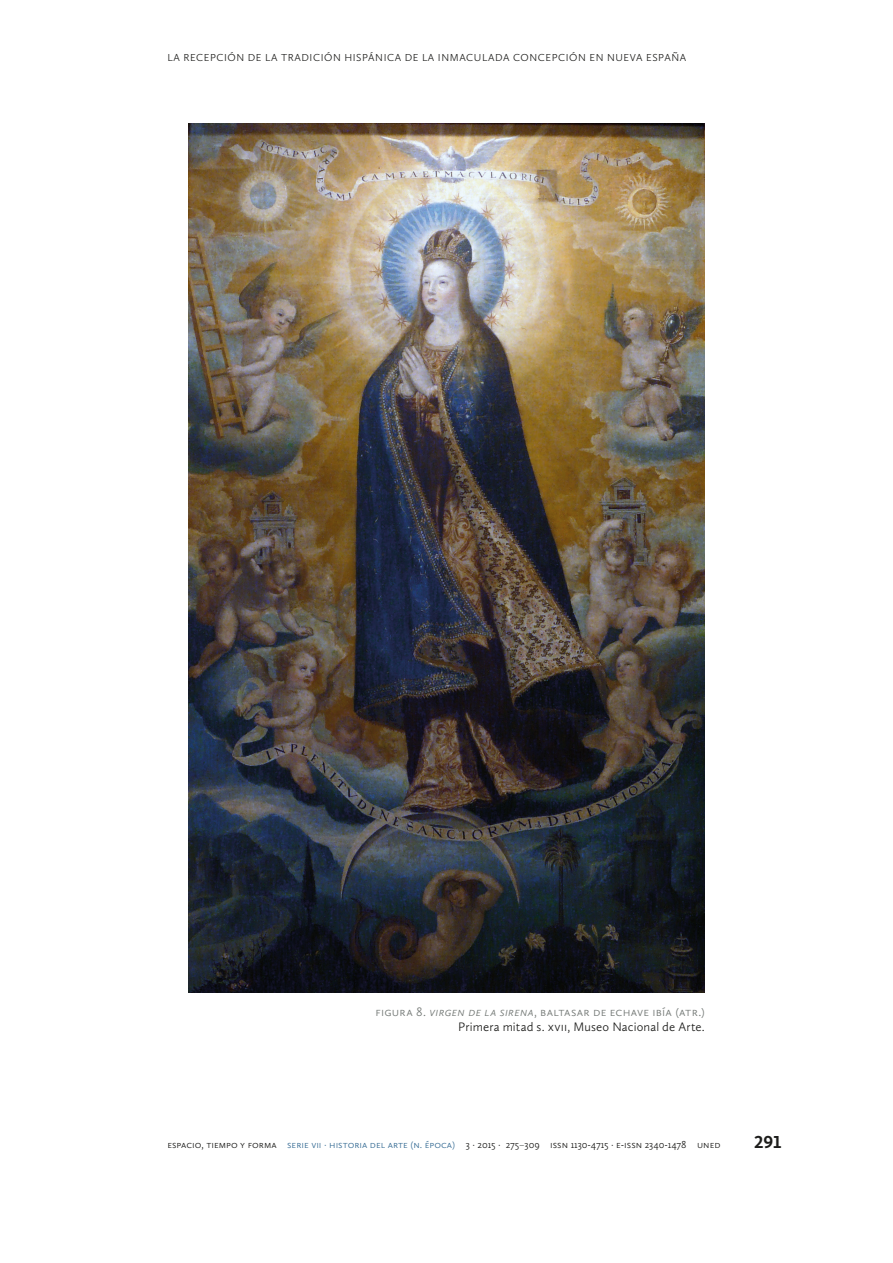
<style>
.page{position:relative;width:893px;height:1263px;background:#fff}
.page>*{position:absolute;margin:0;border:0;box-sizing:border-box;transform-origin:0 0}
.t1{font:700 18px "Calluna Sans";color:#1d1d1b}
.t2{font:300 12.75px "Calluna Sans";letter-spacing:.01em;color:#1d1d1b}
.t3{font:italic 300 12.75px "Calluna Sans";letter-spacing:.01em;color:#747976}
.t4{font:300 12.75px "Calluna Sans";letter-spacing:.015em;color:#747976}
.t5{font:300 10.5px "Calluna Sans";color:#1d1d1b}
.t6{font:300 10.5px "Calluna Sans";color:#386d95}
.s1{font-style:normal}
.s2{color:#386d95}
.s3{font-weight:400;color:#747976}
</style>
<div class="page">
<img style="left:188px;top:123px;width:517px;height:869px">
<p class="t5" style="left:167px;top:52px;width:24px">La rece</p>
<p class="t5" style="left:210px;top:52px;width:14px">pción</p>
<p class="t5" style="left:248px;top:52px;width:41px">delatradición</p>
<p class="t5" style="left:344px;top:52px;width:38px">his pánica</p>
<p class="t5" style="left:405px;top:52px;width:63px">de la Inmaculada</p>
<p class="t5" style="left:513px;top:52px;width:16px">Conce</p>
<p class="t5" style="left:552px;top:52px;width:14px">pción</p>
<p class="t5" style="left:589px;top:52px;width:34px">en Nueva</p>
<p class="t5" style="left:646px;top:52px;width:38px">España</p>
<p class="t4" style="left:376px;top:1004px;width:24px">Figura</p>
<p class="t3" style="left:416px;top:1004px;width:150px"><span class="s1">8.</span> Virgen de la sirena<span class="s1">, Baltasar</span></p>
<p class="t4" style="left:593px;top:1004px;width:113px">de Echave Ibía (atr.)</p>
<p class="t2" style="left:458px;top:1019px;width:248px">Primera mitad s. XVII, M useo Nacional de Arte.</p>
<p class="t5" style="left:167px;top:1138px;width:130px">ESPACIO, TIEMPO Y FORMA <span class="s2">Serie</span></p>
<p class="t6" style="left:311px;top:1138px;width:30px">VII · historia</p>
<p class="t6" style="left:370px;top:1138px;width:24px">de l arte</p>
<p class="t6" style="left:410px;top:1138px;width:26px">(n. época</p>
<p class="t5" style="left:452px;top:1138px;width:270px"><span class="s2">)</span> 3 · 2015 · 275<span class="s3">–</span>309 ISSN 1130-4715 · e-iss n 2340-1478 UN ED</p>
<h1 class="t1" style="left:754px;top:1131px;width:29px">291</h1>
</div>
